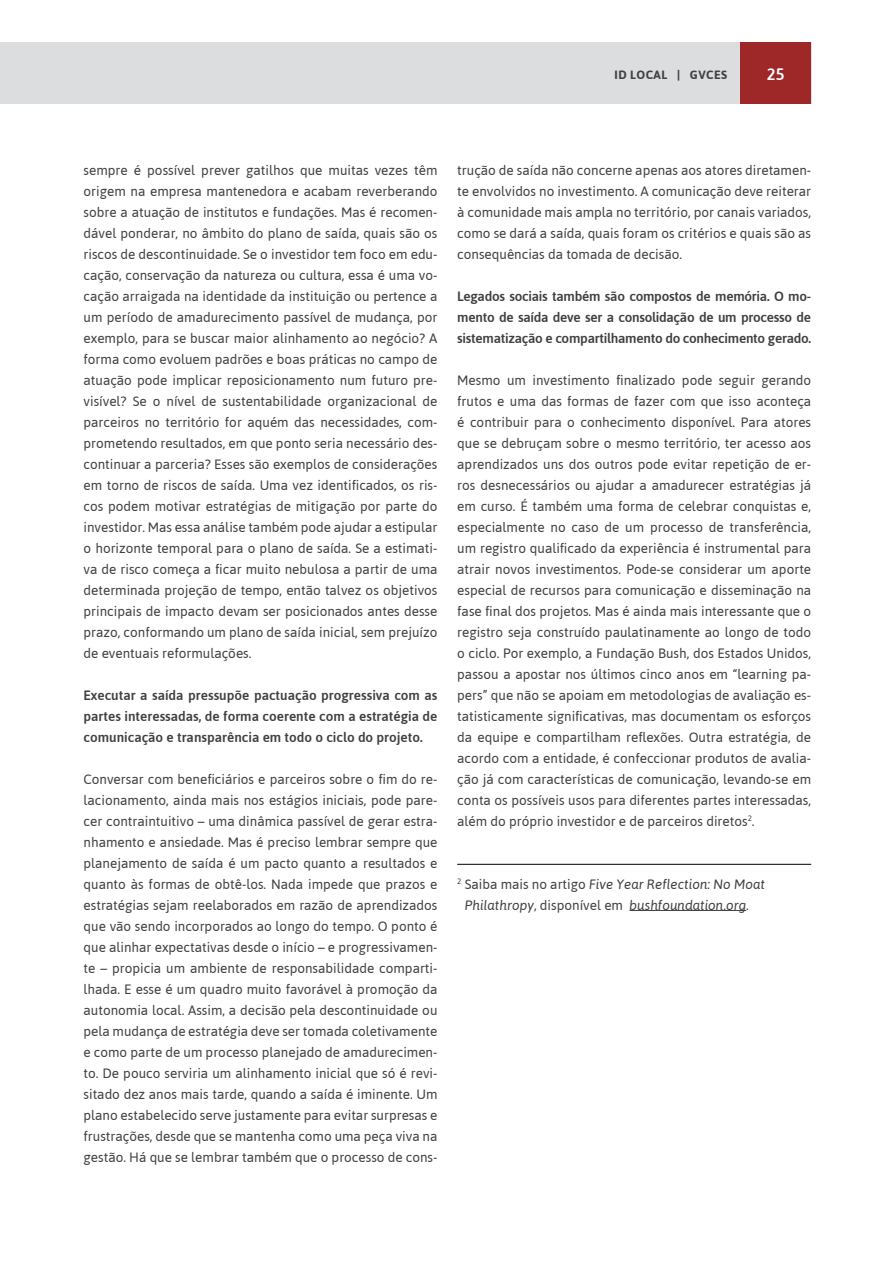
<style>
.page{position:relative;width:893px;height:1263px;background:#fff}
.page>*{position:absolute;margin:0;border:0;box-sizing:border-box;transform-origin:0 0}
.t1{font:500 16.5px "Asap";color:#fff}
.t2{font:13.5px/21px "Asap";color:#414042;text-align:justify}
.t3{font:500 13.5px/21px "Asap";letter-spacing:-.01em;color:#414042;text-align:justify}
.t4{font:italic 13.5px/21px "Asap";color:#414042}
.t5{font:700 12px "Asap";letter-spacing:.035em;color:#414042}
.s1{font-style:normal}
</style>
<div class="page">
<div style="left:1px;top:43px;width:810px;height:61px;background:#dcddde"></div>
<hr style="left:0;top:43px;width:1px;height:61px;background:#dcddde">
<div style="left:740px;top:43px;width:71px;height:61px;background:#9e2728"></div>
<hr style="left:457px;top:864px;width:354px;height:1px;background:#000">
<hr style="left:630px;top:910px;width:116px;height:1px;background:#414042">
<p class="t5" style="left:615px;top:67px;width:114px">ID LOCAL | GVCES</p>
<p class="t1" style="left:767px;top:63px;width:19px">25</p>
<p class="t2" style="left:84px;top:159px;width:355px">sempre é possível prever gatilhos que muitas vezes têm origem na empresa mantenedora e acabam reverberando sobre a atuação de institutos e fundações. Mas é recomen&shy;dável ponderar, no âmbito do plano de saída, quais são os riscos de descontinuidade. Se o investidor tem foco em edu&shy;cação, conservação da natureza ou cultura, essa é uma vo&shy;cação arraigada na identidade da instituição ou pertence a um período de amadurecimento passível de mudança, por exemplo, para se buscar maior alinhamento ao negócio? A forma como evoluem padrões e boas práticas no campo de atuação pode implicar reposicionamento num futuro pre&shy;visível? Se o nível de sustentabilidade organizacional de parceiros no território for aquém das necessidades, com&shy;prometendo resultados, em que ponto seria necessário des&shy;continuar a parceria? Esses são exemplos de considerações em torno de riscos de saída. Uma vez identificados, os ris&shy;cos podem motivar estratégias de mitigação por parte do investidor. Mas essa análise também pode ajudar a estipular o horizonte temporal para o plano de saída. Se a estimati&shy;va de risco começa a ficar muito nebulosa a partir de uma determinada projeção de tempo, então talvez os objetivos principais de impacto devam ser posicionados antes desse prazo, conformando um plano de saída inicial, sem prejuízo de eventuais reformulações.</p>
<p class="t3" style="left:84px;top:684px;width:355px">Executar a saída pressupõe pactuação progressiva com as partes interessadas, de forma coerente com a estratégia de comunicação e transparência em todo o ciclo do projeto.</p>
<p class="t2" style="left:84px;top:768px;width:355px">Conversar com beneficiários e parceiros sobre o fim do re&shy;lacionamento, ainda mais nos estágios iniciais, pode pare&shy;cer contraintuitivo – uma dinâmica passível de gerar estra&shy;nhamento e ansiedade. Mas é preciso lembrar sempre que planejamento de saída é um pacto quanto a resultados e quanto às formas de obtê-los. Nada impede que prazos e estratégias sejam reelaborados em razão de aprendizados que vão sendo incorporados ao longo do tempo. O ponto é que alinhar expectativas desde o início – e progressivamen&shy;te – propicia um ambiente de responsabilidade comparti&shy;lhada. E esse é um quadro muito favorável à promoção da autonomia local. Assim, a decisão pela descontinuidade ou pela mudança de estratégia deve ser tomada coletivamente e como parte de um processo planejado de amadurecimen&shy;to. De pouco serviria um alinhamento inicial que só é revi&shy;sitado dez anos mais tarde, quando a saída é iminente. Um plano estabelecido serve justamente para evitar surpresas e frustrações, desde que se mantenha como uma peça viva na gestão. Há que se lembrar também que o processo de cons-</p>
<p class="t2" style="left:457px;top:159px;width:355px">trução de saída não concerne apenas aos atores diretamen&shy;te envolvidos no investimento. A comunicação deve reiterar à comunidade mais ampla no território, por canais variados, como se dará a saída, quais foram os critérios e quais são as consequências da tomada de decisão.</p>
<p class="t3" style="left:457px;top:285px;width:355px">Legados sociais também são compostos de memória. O mo&shy;mento de saída deve ser a consolidação de um processo de sistematização e compartilhamento do conhecimento gerado.</p>
<p class="t2" style="left:457px;top:369px;width:355px">Mesmo um investimento finalizado pode seguir gerando frutos e uma das formas de fazer com que isso aconteça é contribuir para o conhecimento disponível. Para atores que se debruçam sobre o mesmo território, ter acesso aos aprendizados uns dos outros pode evitar repetição de er&shy;ros desnecessários ou ajudar a amadurecer estratégias já em curso. É também uma forma de celebrar conquistas e, especialmente no caso de um processo de transferência, um registro qualificado da experiência é instrumental para atrair novos investimentos. Pode-se considerar um aporte especial de recursos para comunicação e disseminação na fase final dos projetos. Mas é ainda mais interessante que o registro seja construído paulatinamente ao longo de todo o ciclo. Por exemplo, a Fundação Bush, dos Estados Unidos, passou a apostar nos últimos cinco anos em “learning pa&shy;pers” que não se apoiam em metodologias de avaliação es&shy;tatisticamente significativas, mas documentam os esforços da equipe e compartilham reflexões. Outra estratégia, de acordo com a entidade, é confeccionar produtos de avalia&shy;ção já com características de comunicação, levando-se em conta os possíveis usos para diferentes partes interessadas, além do próprio investidor e de parceiros diretos<sup>2</sup>.</p>
<p class="t4" style="left:465px;top:873px;width:302px;text-indent:-7px"><sup>2</sup> <span class="s1">Saiba mais no artigo</span> Five Year Reflection: No Moat<br>Philathropy<span class="s1">, disponível em</span> bushfoundation.org<span class="s1">.</span></p>
</div>
